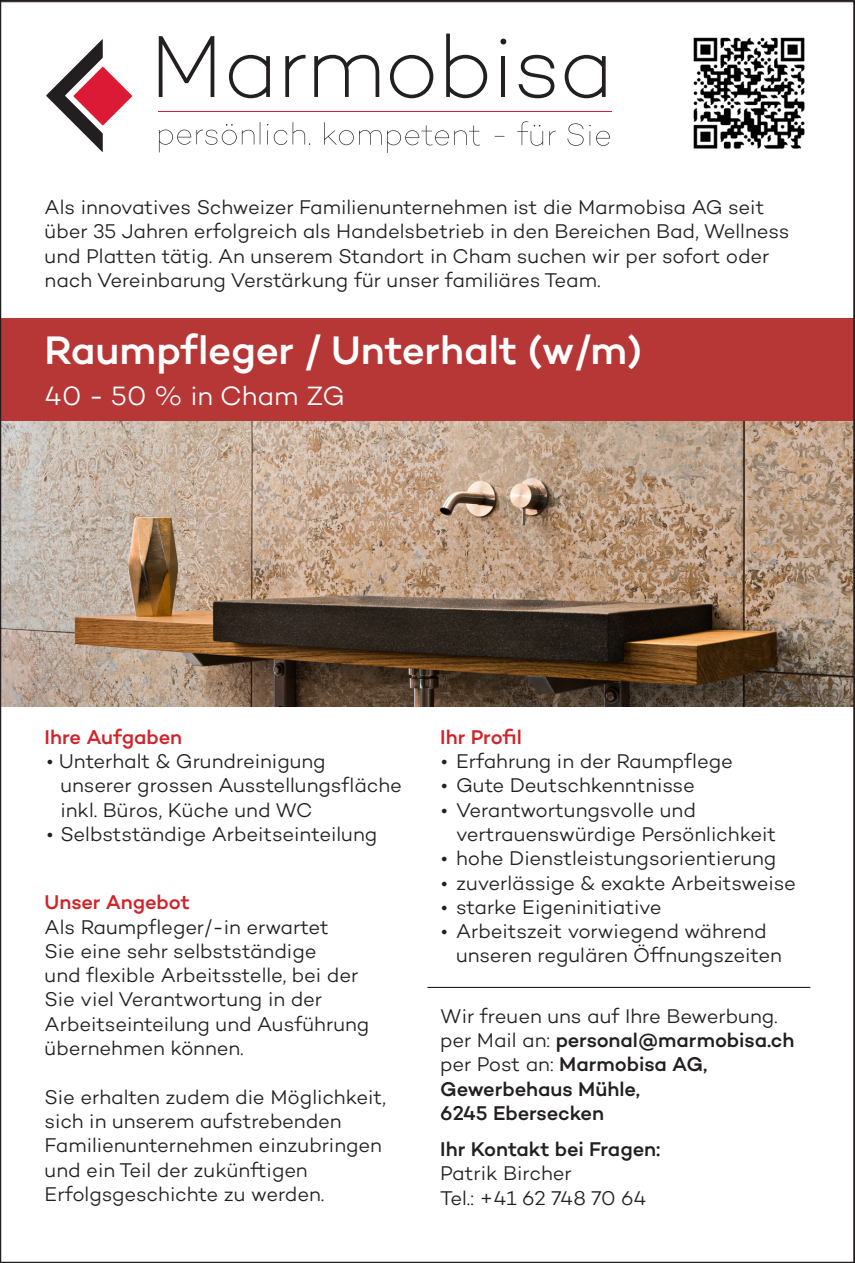
<style>
.page{position:relative;width:855px;height:1263px;background:#fff}
.page>*{position:absolute;margin:0;border:0;box-sizing:border-box;transform-origin:0 0}
.t1{font:500 40.5px "Campton";letter-spacing:-.005em;color:#fff}
.t2{font:300 27px "Campton";color:#fff}
.t3{font:300 20.25px/24.3px "Campton";letter-spacing:-.005em;color:#231f20}
.t4{font:500 20.25px/24.3px "Campton";letter-spacing:-.005em;color:#231f20}
.t5{font:500 20.25px "Campton";letter-spacing:-.005em;color:#d1232a}
.s1{font-weight:500}
.s2{font-weight:300}
</style>
<div class="page">
<svg style="left:46px;top:39px;width:57px;height:113px"></svg>
<svg style="left:73px;top:67px;width:59px;height:58px;fill:#dc1a36"></svg>
<svg style="left:159px;top:36px;width:55px;height:61px"></svg>
<svg style="left:229px;top:55px;width:41px;height:43px"></svg>
<svg style="left:285px;top:55px;width:20px;height:42px"></svg>
<svg style="left:314px;top:55px;width:65px;height:42px"></svg>
<svg style="left:390px;top:55px;width:43px;height:43px"></svg>
<svg style="left:446px;top:34px;width:41px;height:64px"></svg>
<hr style="left:501px;top:56px;width:4px;height:41px;background:#231f20">
<svg style="left:500px;top:39px;width:6px;height:5px"></svg>
<svg style="left:518px;top:55px;width:36px;height:43px"></svg>
<svg style="left:564px;top:55px;width:41px;height:43px"></svg>
<hr style="left:158px;top:111px;width:454px;height:1px;background:#dc1a36">
<svg style="left:159px;top:124px;width:95px;height:28px"></svg>
<svg style="left:260px;top:122px;width:1px;height:22px"></svg>
<svg style="left:267px;top:124px;width:1px;height:20px"></svg>
<svg style="left:274px;top:122px;width:36px;height:23px"></svg>
<svg style="left:324px;top:122px;width:156px;height:31px"></svg>
<svg style="left:517px;top:121px;width:26px;height:25px"></svg>
<svg style="left:549px;top:131px;width:7px;height:14px"></svg>
<svg style="left:567px;top:123px;width:16px;height:23px"></svg>
<svg style="left:589px;top:125px;width:1px;height:20px"></svg>
<svg style="left:596px;top:131px;width:14px;height:15px"></svg>
<div style="left:0;top:319px;width:855px;height:102px;background:#b73737"></div>
<img style="left:693px;top:37px;width:112px;height:112px">
<hr style="left:427px;top:987px;width:383px;height:1px;background:#231f20">
<img style="left:2px;top:421px;width:850px;height:285px">
<p class="t3" style="left:45px;top:195px;width:746px">Als innovatives Schweizer Familienunternehmen ist die Marmobisa AG seit über 35 Jahren erfolgreich als Handelsbetrieb in den Bereichen Bad, Wellness und Platten tätig. An unserem Standort in Cham suchen wir per sofort oder nach Vereinbarung Verstärkung für unser familiäres Team.</p>
<p class="t1" style="left:45px;top:325px;width:599px">Raumpfleger / Unterhalt (w/m)</p>
<p class="t2" style="left:45px;top:379px;width:302px">40 - 50 % in Cham ZG</p>
<p class="t5" style="left:45px;top:724px;width:139px">Ihre Aufgaben</p>
<p class="t3" style="left:60px;top:749px;width:343px;text-indent:-14px">• Unterhalt &amp; Grundreinigung unserer grossen Ausstellungsfläche inkl. Büros, Küche und WC</p>
<p class="t3" style="left:47px;top:821px;width:332px">• Selbstständige Arbeitseinteilung</p>
<p class="t5" style="left:45px;top:889px;width:147px">Unser Angebot</p>
<p class="t3" style="left:45px;top:914px;width:326px">Als Raumpfleger/-in erwartet<br>Sie eine sehr selbstständige<br>und flexible Arbeitsstelle, bei der<br>Sie viel Verantwortung in der<br>Arbeitseinteilung und Ausführung übernehmen können.</p>
<p class="t3" style="left:45px;top:1084px;width:343px">Sie erhalten zudem die Möglichkeit, sich in unserem aufstrebenden<br>Familienunternehmen einzubringen und ein Teil der zukünftigen<br>Erfolgsgeschichte zu werden.</p>
<p class="t5" style="left:440px;top:724px;width:83px">Ihr Profil</p>
<p class="t3" style="left:441px;top:749px;width:293px">• Erfahrung in der Raumpflege</p>
<p class="t3" style="left:441px;top:773px;width:255px">• Gute Deutschkenntnisse</p>
<p class="t3" style="left:456px;top:797px;width:322px;text-indent:-15px">• Verantwortungsvolle und vertrauenswürdige Persönlichkeit</p>
<p class="t3" style="left:441px;top:846px;width:337px">• hohe Dienstleistungsorientierung</p>
<p class="t3" style="left:441px;top:870px;width:356px">• zuverlässige &amp; exakte Arbeitsweise</p>
<p class="t3" style="left:441px;top:894px;width:222px">• starke Eigeninitiative</p>
<p class="t3" style="left:441px;top:919px;width:327px">• Arbeitszeit vorwiegend während</p>
<p class="t3" style="left:456px;top:943px;width:327px">unseren regulären Öffnungszeiten</p>
<p class="t3" style="left:440px;top:1003px;width:356px">Wir freuen uns auf Ihre Bewerbung. per Mail an: <span class="s1">personal@marmobisa.ch</span></p>
<p class="t4" style="left:440px;top:1052px;width:269px"><span class="s2">per Post an:</span> Marmobisa AG,<br>Gewerbehaus Mühle,<br>6245 Ebersecken</p>
<p class="t4" style="left:440px;top:1136px;width:221px">Ihr Kontakt bei Fragen:</p>
<p class="t3" style="left:440px;top:1161px;width:133px">Patrik Bircher</p>
<p class="t3" style="left:440px;top:1185px;width:208px">Tel.: +41 62 748 70 64</p>
</div>
